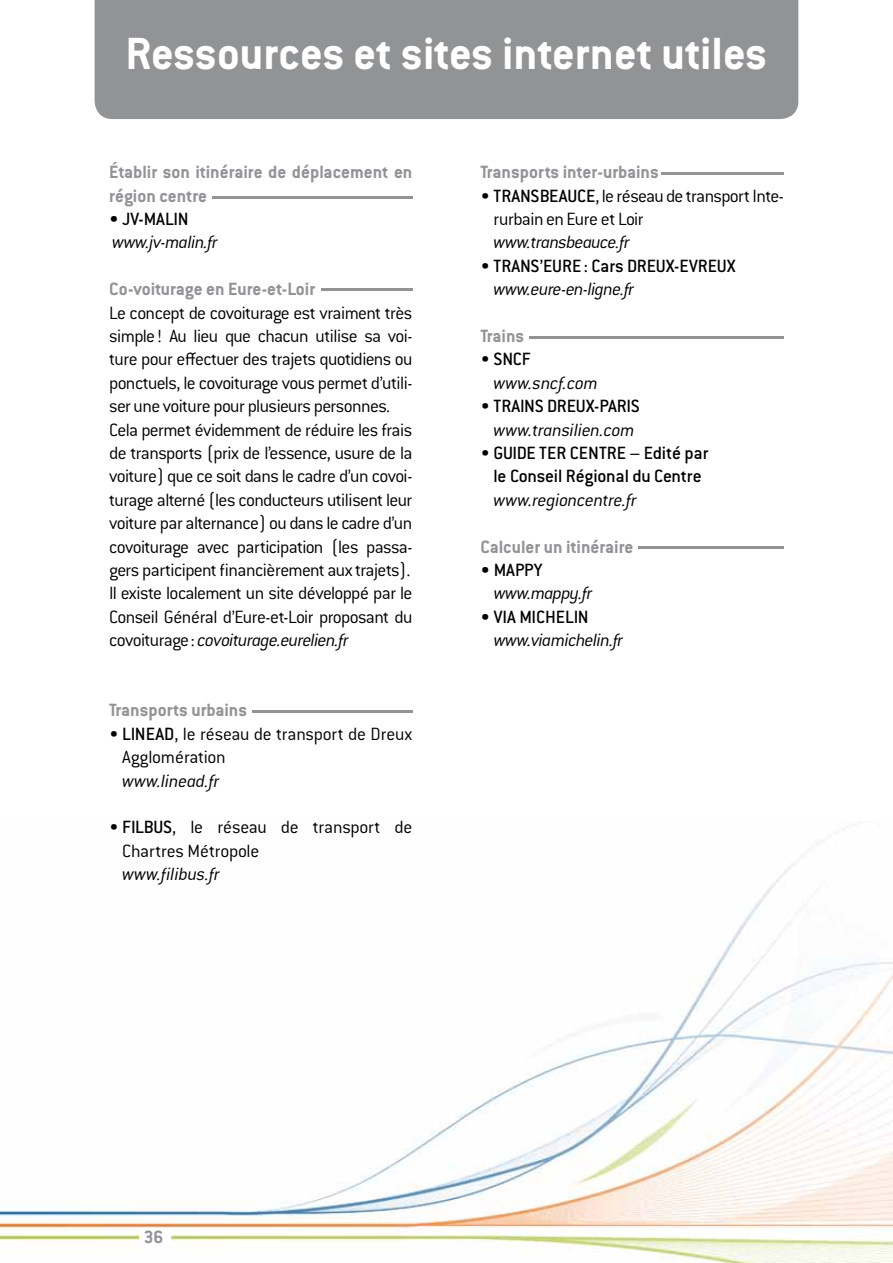
<style>
.page{position:relative;width:893px;height:1263px;background:#fff}
.page>*{position:absolute;margin:0;border:0;box-sizing:border-box;transform-origin:0 0}
.t1{font:700 49.5px "Conduit ITC Std";color:#fff}
.t2{font:300 19.5px/23.4px "Conduit ITC Std";letter-spacing:-.03em;color:#000}
.t3{font:700 19.5px/23.4px "Conduit ITC Std";color:#929395}
.t4{font:italic 300 19.5px/23.4px "Conduit ITC Std";letter-spacing:-.02em;color:#000;text-align:center}
.t5{font:500 19.5px/23.4px "Conduit ITC Std";color:#000}
.t6{font:italic 300 19.5px/23.4px "Conduit ITC Std";color:#000}
.s1{font-style:italic}
.s2{font-weight:500}
.s3{font-weight:300}
.s4{font-weight:300;font-style:italic}
.s5{font-style:normal}
.s6{font-weight:500;font-style:normal}
</style>
<div class="page">
<img style="left:0;top:828px;width:893px;height:435px">
<div style="left:95px;top:0;width:703px;height:119px;background:#929395"></div>
<div style="left:140px;top:1229px;width:31px;height:14px;background:#fff"></div>
<hr style="left:212px;top:196px;width:200px;height:3px;background:#929395">
<hr style="left:662px;top:171px;width:122px;height:3px;background:#929395">
<hr style="left:321px;top:288px;width:91px;height:3px;background:#929395">
<hr style="left:252px;top:710px;width:160px;height:3px;background:#929395">
<hr style="left:639px;top:546px;width:145px;height:3px;background:#929395">
<hr style="left:529px;top:336px;width:255px;height:3px;background:#929395">
<h1 class="t1" style="left:126px;top:24px;width:643px">Ressources et sites internet utiles</h1>
<p class="t3" style="left:109px;top:160px;width:305px">établir son itinéraire de déplacement en région centre</p>
<p class="t5" style="left:109px;top:207px;width:81px">• JV-MALIN</p>
<p class="t4" style="left:112px;top:230px;width:107px">www.jv-malin.fr</p>
<p class="t3" style="left:109px;top:277px;width:208px">Co-voiturage en Eure-et-Loir</p>
<p class="t2" style="left:109px;top:300px;width:305px">Le concept de covoiturage est vraiment très simple! Au lieu que chacun utilise sa voi&shy;ture pour effectuer des trajets quotidiens ou ponctuels, le covoiturage vous permet d’utili&shy;ser une voiture pour plusieurs personnes.<br>Cela permet évidemment de réduire les frais de transports (prix de l’essence, usure de la voiture) que ce soit dans le cadre d’un covoi&shy;turage alterné (les conducteurs utilisent leur voiture par alternance) ou dans le cadre d’un covoiturage avec participation (les passa&shy;gers participent financièrement aux trajets).<br>Il existe localement un site développé par le Conseil Général d’Eure-et-Loir proposant du covoiturage: <span class="s1">covoiturage.eurelien.fr</span></p>
<p class="t3" style="left:109px;top:698px;width:140px">Transports urbains</p>
<p class="t2" style="left:122px;top:721px;width:292px;text-indent:-13px">• <span class="s2">LINEAD</span>, le réseau de transport de Dreux<br>Agglomération</p>
<p class="t4" style="left:122px;top:768px;width:99px">www.linead.fr</p>
<p class="t2" style="left:122px;top:815px;width:292px;text-indent:-13px">• <span class="s2">FILBUS</span>, le réseau de transport de<br>Chartres Métropole</p>
<p class="t6" style="left:122px;top:862px;width:99px">www.filibus.fr</p>
<p class="t3" style="left:480px;top:160px;width:180px">Transports inter-urbains</p>
<p class="t2" style="left:494px;top:183px;width:292px;text-indent:-13px">• <span class="s2">TRANSBEAUCE</span>, le réseau de transport Inte&shy;rurbain en Eure et Loir</p>
<p class="t4" style="left:494px;top:230px;width:138px">www.transbeauce.fr</p>
<p class="t5" style="left:494px;top:253px;width:244px;text-indent:-13px"><span class="s3">•</span> TRANS’EURE : Cars DREUX-EVREUX <span class="s4">www.eure-en-ligne.fr</span></p>
<p class="t3" style="left:480px;top:324px;width:45px">Trains</p>
<p class="t6" style="left:494px;top:347px;width:106px;text-indent:-13px"><span class="s5">•</span> <span class="s6">SNCF </span>www.sncf.com</p>
<p class="t4" style="left:480px;top:394px;width:161px"><span class="s5">•</span> <span class="s6">TRAINS DREUX-PARIS </span>www.transilien.com</p>
<p class="t5" style="left:480px;top:441px;width:230px;text-align:center"><span class="s3">•</span> GUIDE TER CENTRE – Edité par le Conseil Régional du Centre</p>
<p class="t4" style="left:494px;top:487px;width:145px">www.regioncentre.fr</p>
<p class="t3" style="left:480px;top:534px;width:155px">Calculer un itinéraire</p>
<p class="t5" style="left:480px;top:558px;width:64px">• MAPPY</p>
<p class="t4" style="left:494px;top:581px;width:100px">www.mappy.fr</p>
<p class="t5" style="left:480px;top:604px;width:110px">• VIA MICHELIN</p>
<p class="t4" style="left:494px;top:628px;width:131px">www.viamichelin.fr</p>
<p class="t3" style="left:144px;top:1225px;width:21px">36</p>
</div>
